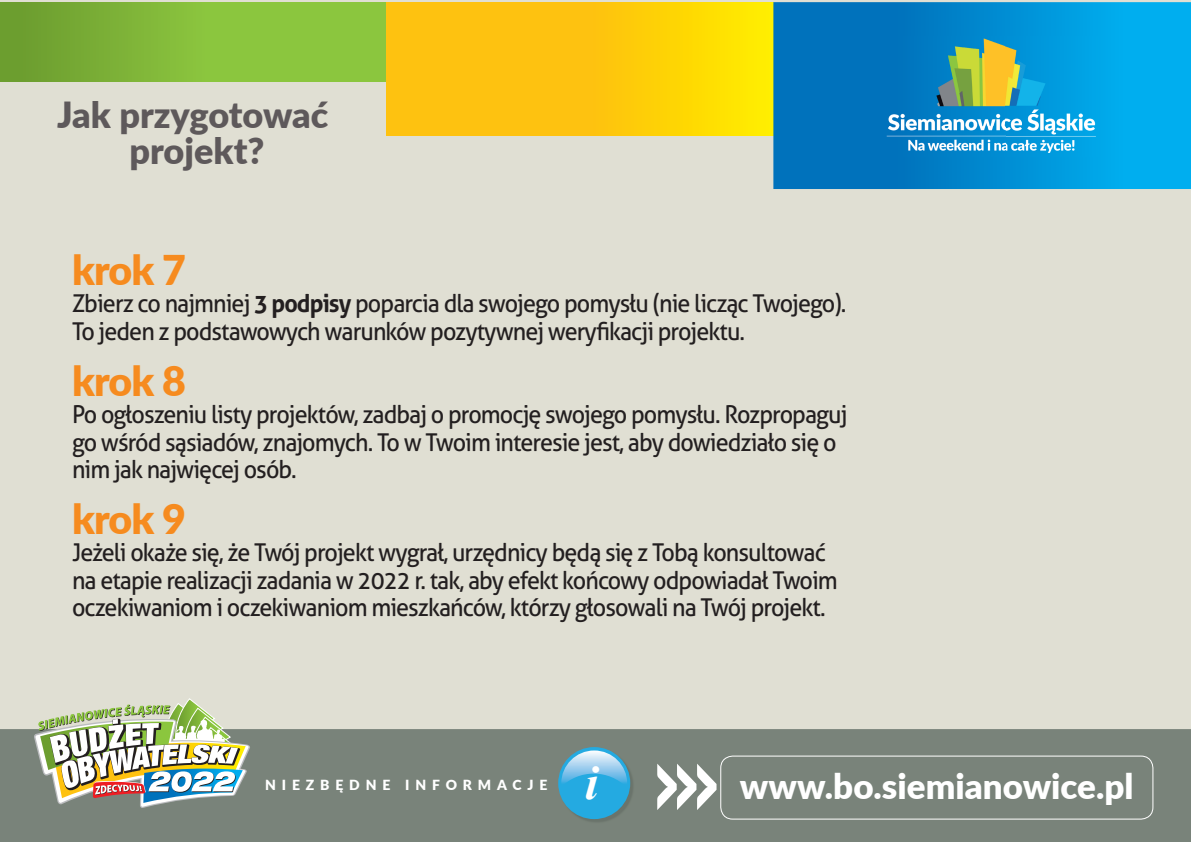
<style>
.page{position:relative;width:1191px;height:842px;background:#fff}
.page>*{position:absolute;margin:0;border:0;box-sizing:border-box;transform-origin:0 0}
.t1{font:italic 700 47.8px "Times New Roman";color:#fff}
.t2{font:900 41px "Lato";letter-spacing:-.02em;color:#f68b1f}
.t3{font:900 36px/36px "Lato";color:#5e595b;text-align:center}
.t4{font:900 34.9px "Lato";color:#fff}
.t5{font:24.6px/27.5px "Aller";letter-spacing:-.04em;color:#231f20;scale:.95 1}
.t6{font:900 13.9px "Lato";letter-spacing:.42em;color:#fff}
.s1{font-weight:700}
</style>
<div class="page">
<div style="left:0;top:0;width:1191px;height:729px;background:#e0dfd3"></div>
<div style="left:0;top:729px;width:1191px;height:113px;background:#79837a"></div>
<div style="left:0;top:2px;width:386px;height:79px;background:linear-gradient(to right,#71a232,#93d142)"></div>
<div style="left:386px;top:2px;width:387px;height:133px;background:linear-gradient(to right,#feb715,#ffe201)"></div>
<svg style="left:773px;top:2px;width:418px;height:187px;background:#008cd2"></svg>
<div style="left:460px;top:330px;width:9px;height:8px;background:#e0dfd3;border-radius:50%"></div>
<img style="left:559px;top:748px;width:75px;height:75px">
<div style="left:558px;top:747px;width:72px;height:72px;background:#24aae1;border-radius:50%"></div>
<svg style="left:561px;top:750px;width:66px;height:33px"></svg>
<div style="left:720px;top:755px;width:433px;height:64px;border:1px solid #fff;border-radius:12px"></div>
<svg style="left:657px;top:764px;width:59px;height:46px"></svg>
<img style="left:34px;top:698px;width:216px;height:110px">
<img style="left:882px;top:36px;width:216px;height:121px">
<h3 class="t3" style="left:57px;top:95px;width:273px">Jak przygotować projekt?</h3>
<h2 class="t2" style="left:72px;top:239px;width:115px">krok 7</h2>
<p class="t5" style="left:72px;top:290px;width:816px">Zbierz co najmniej <span class="s1">3 podpisy</span> poparcia dla swojego pomysłu (nie licząc Twojego).<br>To jeden z podstawowych warunków pozytywnej weryfikacji projektu.</p>
<h2 class="t2" style="left:72px;top:350px;width:115px">krok 8</h2>
<p class="t5" style="left:72px;top:400px;width:818px">Po ogłoszeniu listy projektów, zadbaj o promocję swojego pomysłu. Rozpropaguj go wśród sąsiadów, znajomych. To w Twoim interesie jest, aby dowiedziało się o nim jak najwięcej osób.</p>
<h2 class="t2" style="left:72px;top:488px;width:115px">krok 9</h2>
<p class="t5" style="left:72px;top:539px;width:807px">Jeżeli okaże się, że Twój projekt wygrał, urzędnicy będą się z Tobą konsultować na etapie realizacji zadania w 2022 r. tak, aby efekt końcowy odpowiadał Twoim oczekiwaniom i oczekiwaniom mieszkańców, którzy głosowali na Twój projekt.</p>
<p class="t6" style="left:265px;top:775px;width:284px">NIEZBĘDNE INFORMACJE</p>
<h1 class="t1" style="left:585px;top:750px;width:15px">i</h1>
<h3 class="t4" style="left:740px;top:760px;width:395px">www.bo.siemianowice.pl</h3>
</div>
